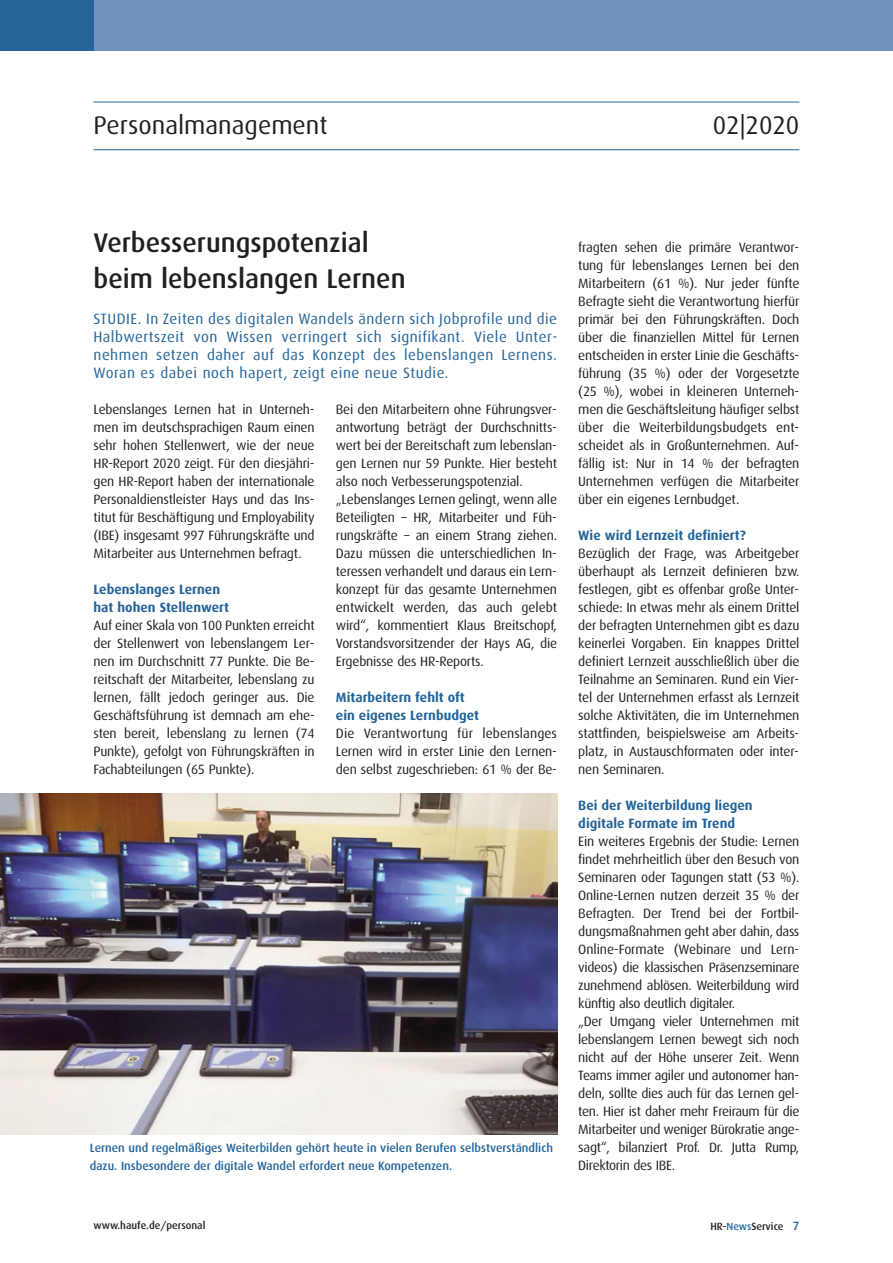
<style>
.page{position:relative;width:893px;height:1263px;background:#fff}
.page>*{position:absolute;margin:0;border:0;box-sizing:border-box;transform-origin:0 0}
.t1{font:500 27px/36px "Dax";color:#231f20}
.t2{font:25.5px "Dax";color:#231f20}
.t3{font:15px/18px "Dax";letter-spacing:.03em;color:#246499;text-align:justify}
.t4{font:13.5px/18px "Dax";letter-spacing:-.015em;color:#231f20;text-align:justify}
.t5{font:700 13.5px/18px "Dax";color:#246499}
.t6{font:500 12px/18px "Dax";color:#246499}
.t7{font:500 10.5px "Dax";color:#231f20}
.s1{color:#246499}
.s2{font-size:12px;color:#246499}
</style>
<div class="page">
<hr style="left:94px;top:102px;width:705px;height:1px;background:#246499">
<div style="left:0;top:0;width:893px;height:51px;background:#7193bb"></div>
<div style="left:0;top:0;width:94px;height:51px;background:#246499"></div>
<hr style="left:94px;top:149px;width:705px;height:1px;background:#246499">
<img style="left:0;top:793px;width:557px;height:341px">
<h2 class="t2" style="left:94px;top:114px;width:236px">Personalmanagement</h2>
<h2 class="t2" style="left:713px;top:114px;width:88px">02|2020</h2>
<h1 class="t1" style="left:94px;top:227px;width:314px">Verbesserungspotenzial beim lebenslangen Lernen</h1>
<p class="t4" style="left:578px;top:240px;width:223px">fragten sehen die primäre Verant wor - tung für lebenslanges Lernen bei den Mitarbeitern (61 %). Nur jeder fünfte Befragte sieht die Verantwortung hierfür primär bei den Führungskräften. Doch über die finanziellen Mittel für Lernen entscheiden in erster Linie die Ge schäfts - führung (35 %) oder der Vorgesetzte (25 %), wo bei in kleineren Unterneh - men die Ge schäftsleitung häufiger selbst über die Wei terbildungsbudgets ent&shy;scheidet als in Großunternehmen. Auf - fäl lig ist: Nur in 14 % der be fragten Unter nehmen verfügen die Mit arbeiter über ein eigenes Lern budget.</p>
<p class="t5" style="left:578px;top:528px;width:169px">Wie wird Lernzeit definiert?</p>
<p class="t4" style="left:578px;top:546px;width:223px">Bezüglich der Frage, was Arbeitgeber über haupt als Lernzeit definieren bzw. festlegen, gibt es offenbar große Unter - schie de: In et was mehr als einem Drittel der befragten Unter neh men gibt es dazu keinerlei Vorgaben. Ein knappes Drittel definiert Lernzeit ausschließlich über die Teilnahme an Se mi naren. Rund ein Vier - tel der Unter neh men erfasst als Lern zeit solche Aktivi täten, die im Unter neh men stattfinden, beispielsweise am Arbeits - platz, in Aus tausch for ma ten oder inter&shy;nen Semina ren.</p>
<p class="t5" style="left:578px;top:798px;width:176px">Bei der Weiterbildung liegen digitale Formate im Trend</p>
<p class="t4" style="left:578px;top:834px;width:223px;text-align:left">Ein weiteres Ergebnis der Studie: Lernen findet mehrheitlich über den Besuch von Seminaren oder Tagungen statt (53 %).<br>Online-Lernen nutzen derzeit 35 % der Befragten. Der Trend bei der Fort bil - dungsmaßnahmen geht aber da hin, dass Online-Formate (Webinare und Lern - videos) die klassischen Prä senz se mi nare zunehmend ablösen. Weiterbildung wird künftig also deutlich digitaler.<br>„Der Um gang vieler Unternehmen mit lebens langem Lernen bewegt sich noch nicht auf der Höhe unserer Zeit. Wenn Teams immer agiler und autonomer han&shy;deln, sollte dies auch für das Lernen gel&shy;ten. Hier ist daher mehr Freiraum für die Mitarbeiter und weniger Bürokratie ange&shy;sagt“, bilanziert Prof. Dr. Jutta Rump, Direktorin des IBE.</p>
<p class="t3" style="left:94px;top:311px;width:465px">STUDIE. In Zeiten des digitalen Wandels ändern sich Job profile und die Halb wertszeit von Wissen verringert sich signifikant. Viele Unter - nehmen setzen daher auf das Konzept des lebenslangen Lernens.<br>Woran es dabei noch hapert, zeigt eine neue Studie.</p>
<p class="t4" style="left:94px;top:402px;width:223px">Lebenslanges Lernen hat in Unterneh - men im deutschsprachigen Raum einen sehr hohen Stellenwert, wie der neue HR-Report 2020 zeigt. Für den diesjähri&shy;gen HR-Report haben der internationale Personaldienstleister Hays und das Ins - titut für Beschäftigung und Employa bility (IBE) insgesamt 997 Führungs kräf te und Mitarbeiter aus Unternehmen be fragt.</p>
<p class="t5" style="left:94px;top:582px;width:137px">Lebenslanges Lernen hat hohen Stellenwert</p>
<p class="t4" style="left:94px;top:618px;width:223px">Auf einer Skala von 100 Punkten erreicht der Stellenwert von lebenslangem Ler - nen im Durchschnitt 77 Punkte. Die Be - reitschaft der Mitarbeiter, lebenslang zu lernen, fällt jedoch geringer aus. Die Geschäftsführung ist demnach am ehe&shy;sten bereit, lebenslang zu lernen (74<br>Punkte), gefolgt von Führungskräften in Fachabteilungen (65 Punkte).</p>
<p class="t4" style="left:336px;top:402px;width:223px;text-align:left">Bei den Mitarbeitern ohne Führungsver - antwortung beträgt der Durchschnitts - wert bei der Bereitschaft zum lebenslan&shy;gen Lernen nur 59 Punkte. Hier besteht also noch Verbesserungspotenzial. „Lebenslanges Lernen gelingt, wenn alle Beteiligten – HR, Mitarbeiter und Füh - rungs kräfte – an einem Strang ziehen.<br>Dazu müssen die unterschiedlichen In - teres sen verhandelt und daraus ein Lern - kon zept für das gesamte Unter neh men entwickelt werden, das auch gelebt wird“, kommentiert Klaus Breitschopf, Vor standsvorsitzender der Hays AG, die Ergebnisse des HR-Reports.</p>
<p class="t5" style="left:336px;top:690px;width:145px">Mitarbeitern fehlt oft ein eigenes Lernbudget</p>
<p class="t4" style="left:336px;top:726px;width:223px">Die Verantwortung für lebenslanges Lernen wird in erster Linie den Ler nen - den selbst zugeschrieben: 61 % der Be -</p>
<p class="t6" style="left:90px;top:1140px;width:465px">Lernen und regelmäßiges Weiterbilden gehört heute in vielen Berufen selbstverständlich dazu. Insbesondere der digitale Wandel erfordert neue Kompetenzen.</p>
<p class="t7" style="left:94px;top:1221px;width:113px">www.haufe.de/personal</p>
<p class="t7" style="left:710px;top:1222px;width:90px">HR-<span class="s1">News</span>Service <span class="s2">7</span></p>
</div>
